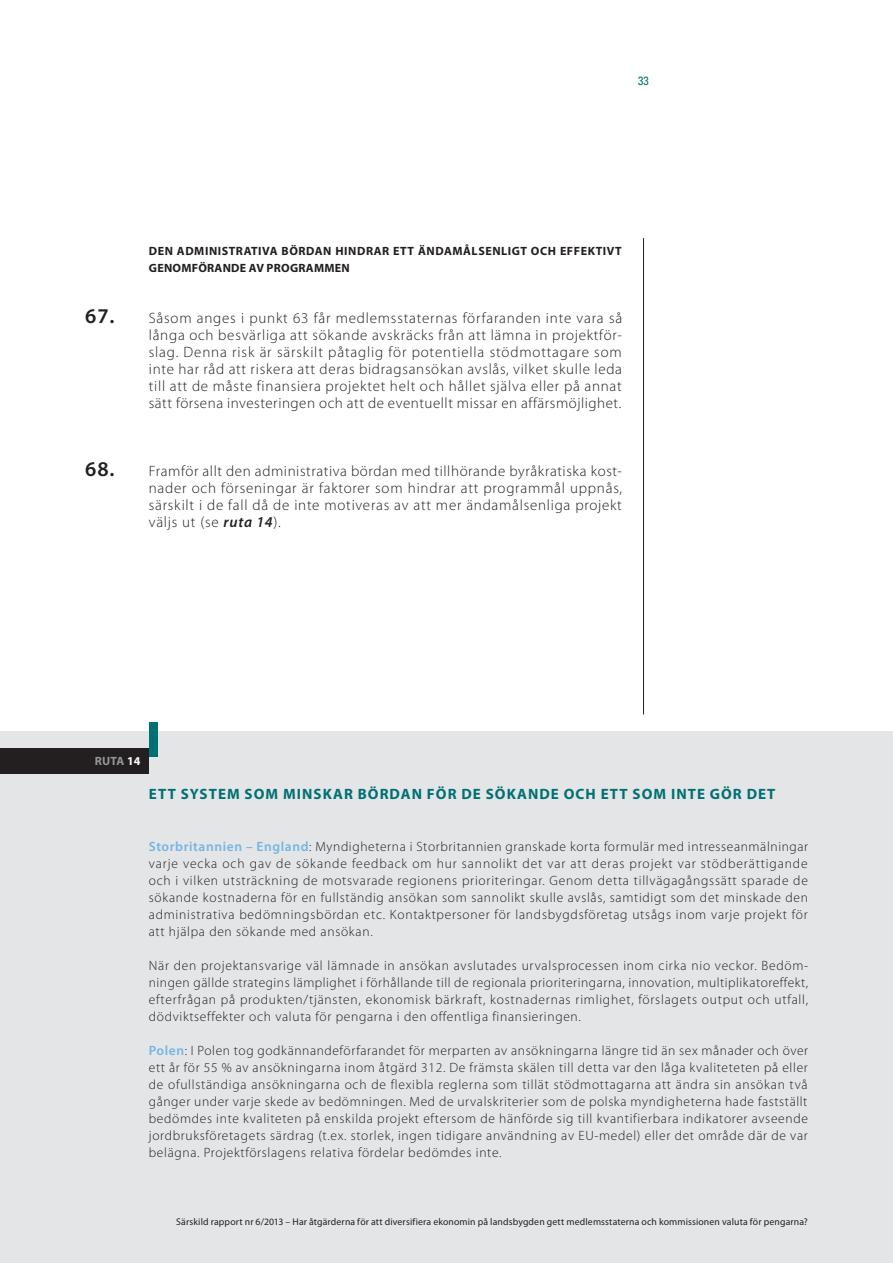
<style>
.page{position:relative;width:893px;height:1263px;background:#fff}
.page>*{position:absolute;margin:0;border:0;box-sizing:border-box;transform-origin:0 0}
.t1{font:300 15px/17px "Myriad Pro";letter-spacing:.04em;color:#231f20;text-align:justify}
.t2{font:700 15px "Myriad Pro";letter-spacing:.07em;color:#017072}
.t3{font:300 13.5px/17px "Myriad Pro";letter-spacing:.05em;color:#231f20;text-align:justify}
.t4{font:700 12px/17px "Myriad Pro";letter-spacing:.045em;color:#231f20}
.t5{font:700 12px "Myriad Pro";letter-spacing:.105em;color:#939598}
.t6{font:condensed 12px "Univers LT Std";color:#017072}
.t7{font:9.75px "Myriad Pro";letter-spacing:.015em;color:#231f20}
.s1{font-weight:600;font-size:21px}
.s2{font-weight:600;font-style:italic}
.s3{color:#fff}
.s4{font-weight:600;color:#74b5e4}
</style>
<div class="page">
<div style="left:0;top:1174px;width:893px;height:89px;background:#e4e5e7"></div>
<div style="left:0;top:731px;width:893px;height:460px;background:#e4e5e7"></div>
<div style="left:0;top:748px;width:149px;height:26px;background:#231f20"></div>
<div style="left:149px;top:723px;width:8px;height:34px;background:#017072"></div>
<hr style="left:643px;top:238px;width:1px;height:476px;background:#231f20">
<p class="t6" style="left:638px;top:73px;width:12px">33</p>
<p class="t4" style="left:149px;top:243px;width:474px">DEN ADMINISTRATIVA BÖRDAN HINDRAR ETT ÄNDAMÅLSENLIGT OCH EFFEKTIVT<br>GENOMFÖRANDE AV PROGRAMMEN</p>
<p class="t1" style="left:149px;top:310px;width:475px;text-indent:-64px"><span class="s1">67.</span> Såsom anges i punkt 63 får medlemsstaternas förfaranden inte vara så långa och besvärliga att sökande avskräcks från att lämna in projektför&shy;slag. Denna risk är särskilt påtaglig för potentiella stödmottagare som inte har råd att riskera att deras bidragsansökan avslås, vilket skulle leda till att de måste finansiera projektet helt och hållet själva eller på annat sätt försena investeringen och att de eventuellt missar en affärsmöjlighet.</p>
<p class="t1" style="left:149px;top:463px;width:475px;text-indent:-64px"><span class="s1">68.</span> Framför allt den administrativa bördan med tillhörande byråkratiska kost&shy;nader och förseningar är faktorer som hindrar att programmål uppnås, särskilt i de fall då de inte motiveras av att mer ändamålsenliga projekt väljs ut (se <span class="s2">ruta 14</span>).</p>
<p class="t5" style="left:95px;top:755px;width:47px">RUTA<span class="s3">14</span></p>
<p class="t2" style="left:149px;top:786px;width:628px">ETT SYSTEM SOM MINSKAR BÖRDAN FÖR DE SÖKANDE OCH ETT SOM INTE GÖR DET</p>
<p class="t3" style="left:149px;top:838px;width:661px"><span class="s4">Storbritannien – England</span>: Myndigheterna i Storbritannien granskade korta formulär med intresseanmälningar varje vecka och gav de sökande feedback om hur sannolikt det var att deras projekt var stödberättigande och i vilken utsträckning de motsvarade regionens prioriteringar. Genom detta tillvägagångssätt sparade de sökande kostnaderna för en fullständig ansökan som sannolikt skulle avslås, samtidigt som det minskade den administrativa bedömningsbördan etc. Kontaktpersoner för landsbygdsföretag utsågs inom varje projekt för att hjälpa den sökande med ansökan.</p>
<p class="t3" style="left:149px;top:957px;width:661px">När den projektansvarige väl lämnade in ansökan avslutades urvalsprocessen inom cirka nio veckor. Bedöm&shy;ningen gällde strategins lämplighet i förhållande till de regionala prioriteringarna, innovation, multiplikatoreffekt, efterfrågan på produkten/tjänsten, ekonomisk bärkraft, kostnadernas rimlighet, förslagets output och utfall, dödviktseffekter och valuta för pengarna i den offentliga finansieringen.</p>
<p class="t3" style="left:149px;top:1042px;width:661px"><span class="s4">Polen</span>: I Polen tog godkännandeförfarandet för merparten av ansökningarna längre tid än sex månader och över ett år för 55 % av ansökningarna inom åtgärd 312. De främsta skälen till detta var den låga kvaliteteten på eller de ofullständiga ansökningarna och de flexibla reglerna som tillät stödmottagarna att ändra sin ansökan två gånger under varje skede av bedömningen. Med de urvalskriterier som de polska myndigheterna hade fastställt bedömdes inte kvaliteten på enskilda projekt eftersom de hänförde sig till kvantifierbara indikatorer avseende jordbruksföretagets särdrag (t.ex. storlek, ingen tidigare användning av EU‑medel) eller det område där de var belägna. Projektförslagens relativa fördelar bedömdes inte.</p>
<p class="t7" style="left:176px;top:1216px;width:633px">Särskild rapport nr 6/2013 – Har åtgärderna för att diversifiera ekonomin på landsbygden gett medlemsstaterna och kommissionen valuta för pengarna?</p>
</div>
